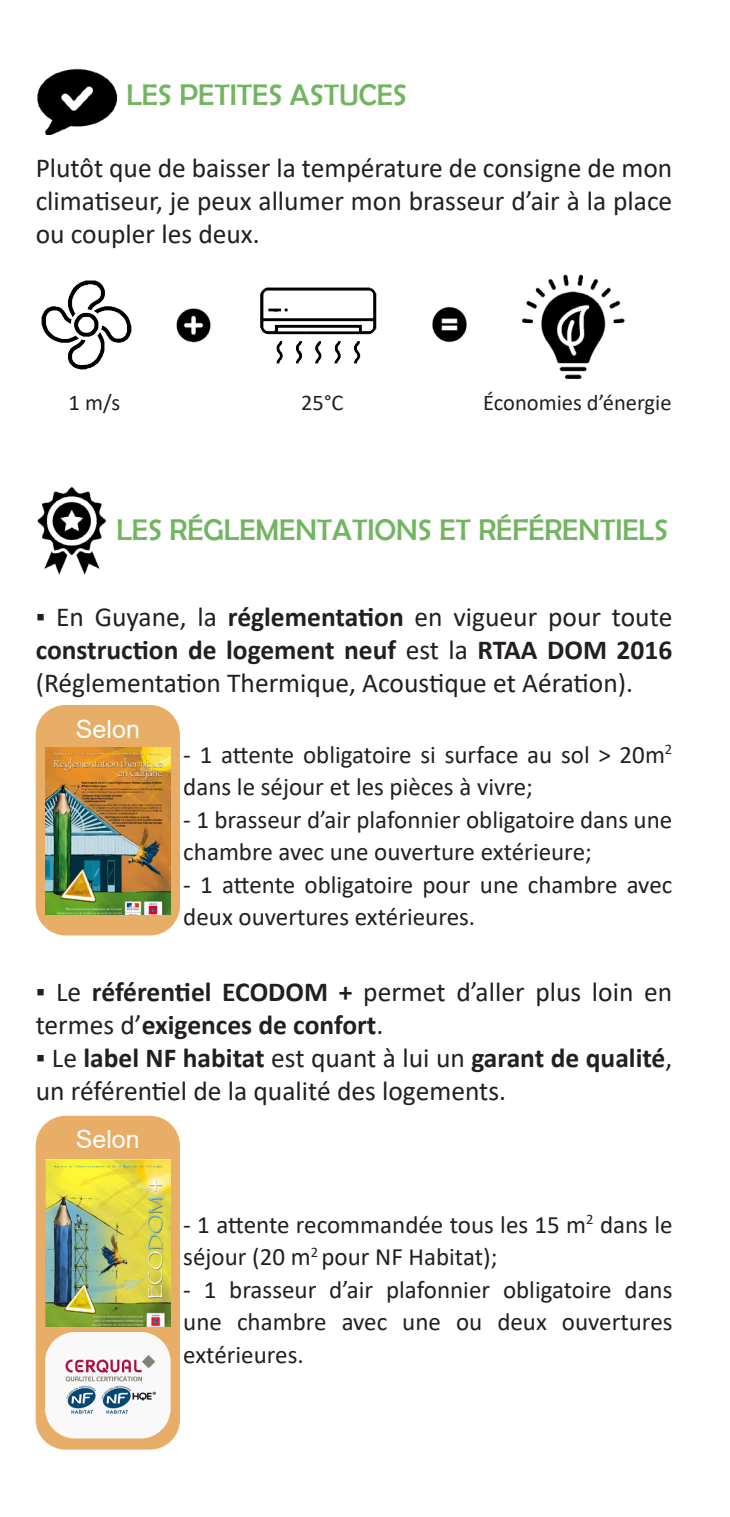
<style>
.page{position:relative;width:730px;height:1517px;background:#fff}
.page>*{position:absolute;margin:0;border:0;box-sizing:border-box;transform-origin:0 0}
.soutitres{font:30px "Berlin Sans FB";color:#72b560}
.textes{font:27.5px/33px "Calibri";color:#231f20;text-align:justify}
._02_-_sous_titre_4{font:27.5px/33px "Calibri";color:#231f20;text-align:justify}
.textes-2{font:700 27.5px/33px "Calibri";color:#231f20}
.textes-3{font:25px/32.5px "Calibri";color:#231f20}
.textes-4{font:25px "Arial";color:#fff}
._02_-_sous_titre_4-2{font:22.5px "Calibri";color:#231f20}
.s1{font-weight:700}
.s2{font-weight:400}
</style>
<div class="page">
<div style="left:36px;top:1115px;width:144px;height:334px;background:#e8ae68;border-radius:30px"></div>
<div style="left:36px;top:705px;width:144px;height:230px;background:#e8ae68;border-radius:30px"></div>
<img style="left:260px;top:287px;width:117px;height:77px">
<img style="left:41px;top:280px;width:91px;height:90px">
<img style="left:432px;top:306px;width:35px;height:37px">
<img style="left:176px;top:308px;width:35px;height:35px">
<img style="left:521px;top:274px;width:104px;height:105px">
<img style="left:37px;top:68px;width:80px;height:67px">
<img style="left:37px;top:486px;width:70px;height:89px">
<img style="left:45px;top:748px;width:125px;height:167px">
<img style="left:45px;top:1159px;width:125px;height:167px">
<img style="left:45px;top:1332px;width:126px;height:106px">
<p class="soutitres" style="left:126px;top:79px;width:282px">LES PETITES ASTUCES</p>
<p class="_02_-_sous_titre_4" style="left:36px;top:151px;width:638px">Plutôt que de baisser la température de consigne de mon climatiseur, je peux allumer mon brasseur d’air à la place ou coupler les deux.</p>
<p class="_02_-_sous_titre_4-2" style="left:69px;top:387px;width:53px">1 m/s</p>
<p class="_02_-_sous_titre_4-2" style="left:301px;top:387px;width:44px">25°C</p>
<p class="_02_-_sous_titre_4-2" style="left:483px;top:387px;width:190px">Économies d’énergie</p>
<p class="soutitres" style="left:116px;top:513px;width:553px">LES RÉGLEMENTATIONS ET RÉFÉRENTIELS</p>
<p class="textes" style="left:36px;top:600px;width:638px">▪ En Guyane, la <span class="s1">réglementation</span> en vigueur pour toute <span class="s1">construction de logement neuf</span> est la <span class="s1">RTAA DOM 2016 </span>(Réglementation Thermique, Acoustique et Aération).</p>
<p class="textes-4" style="left:76px;top:712px;width:65px">Selon</p>
<p class="textes-3" style="left:183px;top:737px;width:490px">- 1 attente obligatoire si surface au sol &gt; 20m<sup>2 </sup>dans le séjour et les pièces à vivre;</p>
<p class="textes-3" style="left:183px;top:802px;width:490px">- 1 brasseur d’air plafonnier obligatoire dans une chambre avec une ouverture extérieure;</p>
<p class="textes-3" style="left:183px;top:867px;width:490px">- 1 attente obligatoire pour une chambre avec deux ouvertures extérieures.</p>
<p class="textes-2" style="left:36px;top:974px;width:638px"><span class="s2">▪ Le</span> référentiel ECODOM + <span class="s2">permet d’aller plus loin en termes d’</span>exigences de confort<span class="s2">.</span></p>
<p class="textes" style="left:36px;top:1040px;width:638px">▪ Le <span class="s1">label NF habitat</span> est quant à lui un <span class="s1">garant de qualité</span>, un référentiel de la qualité des logements.</p>
<p class="textes-4" style="left:76px;top:1121px;width:65px">Selon</p>
<p class="textes-3" style="left:183px;top:1207px;width:491px">- 1 attente recommandée tous les 15 m<sup>2</sup> dans le séjour (20 m<sup>2</sup> pour NF Habitat);</p>
<p class="textes-3" style="left:183px;top:1272px;width:491px;text-align:justify">- 1 brasseur d’air plafonnier obligatoire dans une chambre avec une ou deux ouvertures extérieures.</p>
</div>
